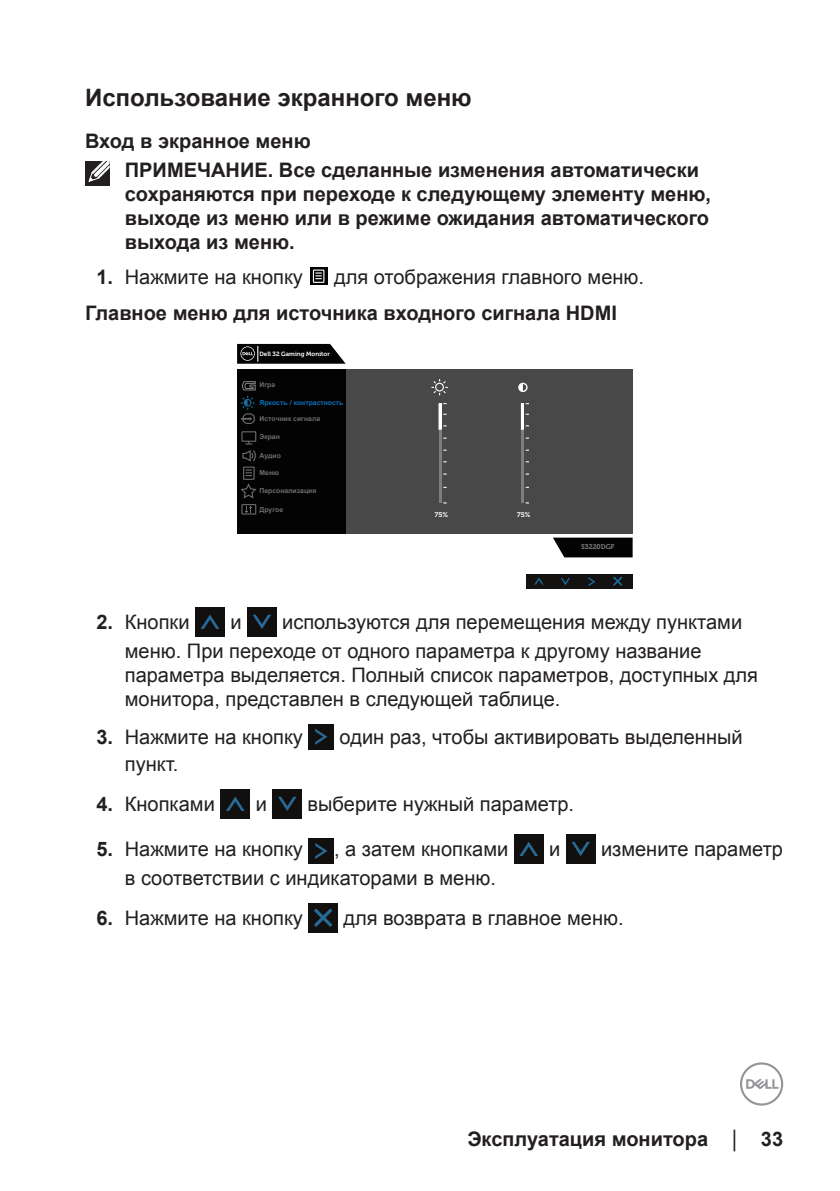
<style>
.page{position:relative;width:840px;height:1191px;background:#fff}
.page>*{position:absolute;margin:0;border:0;box-sizing:border-box;transform-origin:0 0}
.Head2{font:700 24px "Arial";color:#231f20}
.t1{font:20px/28.8px "Arial";color:#231f20}
.text{font:700 20px/24px "Arial";color:#231f20}
.Head3{font:700 20px "Arial";color:#231f20}
.t2{font:700 6.8px "Arial";color:#6c6d70}
.t3{font:700 6.8px "Arial";color:#0c6fb8}
.t4{font:700 6.8px "Museo For Dell";color:#808285}
.t5{font:700 6.8px "Museo For Dell";color:#fff}
.t6{font:700 6.2px "Museo For Dell";color:#fff}
.s1{font-weight:700}
.s2{font-family:"Museo For Dell"}
.s3{font-family:"Times New Roman";font-weight:400;font-size:18px}
</style>
<div class="page">
<svg style="left:740px;top:1062px;width:42px;height:43px"></svg>
<div style="left:85px;top:161px;width:24px;height:24px;background:#231f20"></div>
<svg style="left:88px;top:161px;width:22px;height:22px"></svg>
<div style="left:309px;top:267px;width:18px;height:18px;background:#030303"></div>
<svg style="left:312px;top:270px;width:13px;height:13px"></svg>
<div style="left:237px;top:369px;width:395px;height:164px;background:#484849"></div>
<div style="left:237px;top:369px;width:108px;height:164px;background:#030303"></div>
<svg style="left:553px;top:537px;width:79px;height:20px;background:#1b1b1b"></svg>
<svg style="left:431px;top:379px;width:16px;height:16px"></svg>
<hr style="left:439px;top:404px;width:2px;height:99px;background:#fff">
<div style="left:438px;top:403px;width:3px;height:26px;border:1px solid #fff"></div>
<hr style="left:521px;top:404px;width:2px;height:99px;background:#fff">
<div style="left:526px;top:574px;width:106px;height:15px;background:#131211"></div>
<svg style="left:613px;top:576px;width:10px;height:10px"></svg>
<svg style="left:534px;top:577px;width:9px;height:7px"></svg>
<svg style="left:561px;top:578px;width:8px;height:7px"></svg>
<svg style="left:588px;top:577px;width:7px;height:9px"></svg>
<div style="left:518px;top:383px;width:9px;height:9px;border:1px solid #fff;border-radius:50%"></div>
<svg style="left:518px;top:383px;width:4px;height:8px"></svg>
<div style="left:241px;top:431px;width:15px;height:11px;border:1px solid #6c6d70"></div>
<svg style="left:245px;top:506px;width:7px;height:7px"></svg>
<div style="left:241px;top:504px;width:15px;height:11px;border:1px solid #6c6d70"></div>
<svg style="left:241px;top:417px;width:11px;height:4px"></svg>
<div style="left:242px;top:413px;width:12px;height:11px;border:1px solid #6c6d70;border-radius:3px"></div>
<div style="left:243px;top:466px;width:11px;height:14px;border:1px solid #6c6d70"></div>
<svg style="left:245px;top:469px;width:7px;height:7px"></svg>
<svg style="left:241px;top:483px;width:16px;height:16px"></svg>
<svg style="left:240px;top:381px;width:16px;height:29px"></svg>
<svg style="left:242px;top:441px;width:14px;height:21px"></svg>
<svg style="left:237px;top:344px;width:108px;height:20px;background:#1e1e1e"></svg>
<div style="left:195px;top:607px;width:30px;height:29px;background:#11100f"></div>
<svg style="left:200px;top:615px;width:19px;height:14px"></svg>
<div style="left:247px;top:607px;width:29px;height:29px;background:#11100f"></div>
<svg style="left:253px;top:615px;width:18px;height:14px"></svg>
<div style="left:308px;top:724px;width:26px;height:25px;background:#11100f"></div>
<svg style="left:315px;top:729px;width:12px;height:16px"></svg>
<div style="left:220px;top:789px;width:30px;height:29px;background:#11100f"></div>
<svg style="left:226px;top:796px;width:18px;height:15px"></svg>
<div style="left:272px;top:789px;width:30px;height:29px;background:#11100f"></div>
<svg style="left:278px;top:796px;width:18px;height:15px"></svg>
<div style="left:308px;top:838px;width:26px;height:25px;background:#11100f"></div>
<svg style="left:315px;top:843px;width:12px;height:16px"></svg>
<div style="left:513px;top:834px;width:30px;height:29px;background:#11100f"></div>
<svg style="left:519px;top:842px;width:19px;height:14px"></svg>
<div style="left:565px;top:834px;width:30px;height:29px;background:#11100f"></div>
<svg style="left:571px;top:842px;width:18px;height:14px"></svg>
<div style="left:308px;top:903px;width:29px;height:29px;background:#11100f"></div>
<svg style="left:314px;top:908px;width:19px;height:19px"></svg>
<p class="Head2" style="left:85px;top:80px;width:388px">Использование экранного меню</p>
<p class="Head3" style="left:85px;top:127px;width:227px">Вход в экранное меню</p>
<p class="text" style="left:125px;top:158px;width:587px">ПРИМЕЧАНИЕ. Все сделанные изменения автоматически сохраняются при переходе к следующему элементу меню, выходе из меню или в режиме ожидания автоматического выхода из меню.</p>
<p class="t1" style="left:96px;top:263px;width:208px"><span class="s1">1.</span> Нажмите на кнопку</p>
<p class="t1" style="left:334px;top:263px;width:311px">для отображения главного меню.</p>
<p class="text" style="left:85px;top:301px;width:533px">Главное меню для источника входного сигнала HDMI</p>
<p class="t6" style="left:259px;top:350px;width:72px">Dell 32 Gaming Monitor</p>
<p class="t2" style="left:259px;top:380px;width:17px">Игра</p>
<p class="t3" style="left:259px;top:398px;width:85px">Яркость <span class="s2">/</span> контрастность</p>
<p class="t2" style="left:259px;top:414px;width:62px">Источник сигнала</p>
<p class="t2" style="left:259px;top:432px;width:22px">Экран</p>
<p class="t2" style="left:259px;top:450px;width:23px">Аудио</p>
<p class="t2" style="left:259px;top:468px;width:21px">Меню</p>
<p class="t2" style="left:259px;top:486px;width:58px">Персонализация</p>
<p class="t2" style="left:259px;top:504px;width:25px">Другое</p>
<p class="t5" style="left:434px;top:511px;width:15px">75%</p>
<p class="t5" style="left:517px;top:511px;width:15px">75%</p>
<p class="t4" style="left:581px;top:542px;width:35px">S3220DGF</p>
<p class="t1" style="left:96px;top:607px;width:94px"><span class="s1">2.</span> Кнопки</p>
<p class="t1" style="left:230px;top:607px;width:13px">и</p>
<p class="t1" style="left:125px;top:607px;width:618px;text-indent:157px">используются для перемещения между пунктами меню. При переходе от одного параметра к другому название</p>
<p class="t1" style="left:125px;top:663px;width:634px;line-height:24px">параметра выделяется. Полный список параметров, доступных для монитора, представлен в следующей таблице.</p>
<p class="t1" style="left:96px;top:722px;width:208px"><span class="s1">3.</span> Нажмите на кнопку</p>
<p class="t1" style="left:339px;top:722px;width:404px">один раз, чтобы активировать выделенный</p>
<p class="t1" style="left:125px;top:749px;width:55px">пункт.</p>
<p class="t1" style="left:96px;top:789px;width:120px"><span class="s1">4.</span> Кнопками</p>
<p class="t1" style="left:255px;top:789px;width:13px">и</p>
<p class="t1" style="left:307px;top:789px;width:268px">выберите нужный параметр.</p>
<p class="t1" style="left:96px;top:835px;width:208px"><span class="s1">5.</span> Нажмите на кнопку</p>
<p class="t1" style="left:334px;top:835px;width:176px">, а затем кнопками</p>
<p class="t1" style="left:549px;top:835px;width:13px">и</p>
<p class="t1" style="left:600px;top:835px;width:183px">измените параметр</p>
<p class="t1" style="left:125px;top:863px;width:372px">в соответствии с индикаторами в меню.</p>
<p class="t1" style="left:96px;top:903px;width:208px"><span class="s1">6.</span> Нажмите на кнопку</p>
<p class="t1" style="left:343px;top:903px;width:282px">для возврата в главное меню.</p>
<p class="text" style="left:467px;top:1127px;width:317px">Эксплуатация монитора <span class="s3">│</span> 33</p>
</div>
